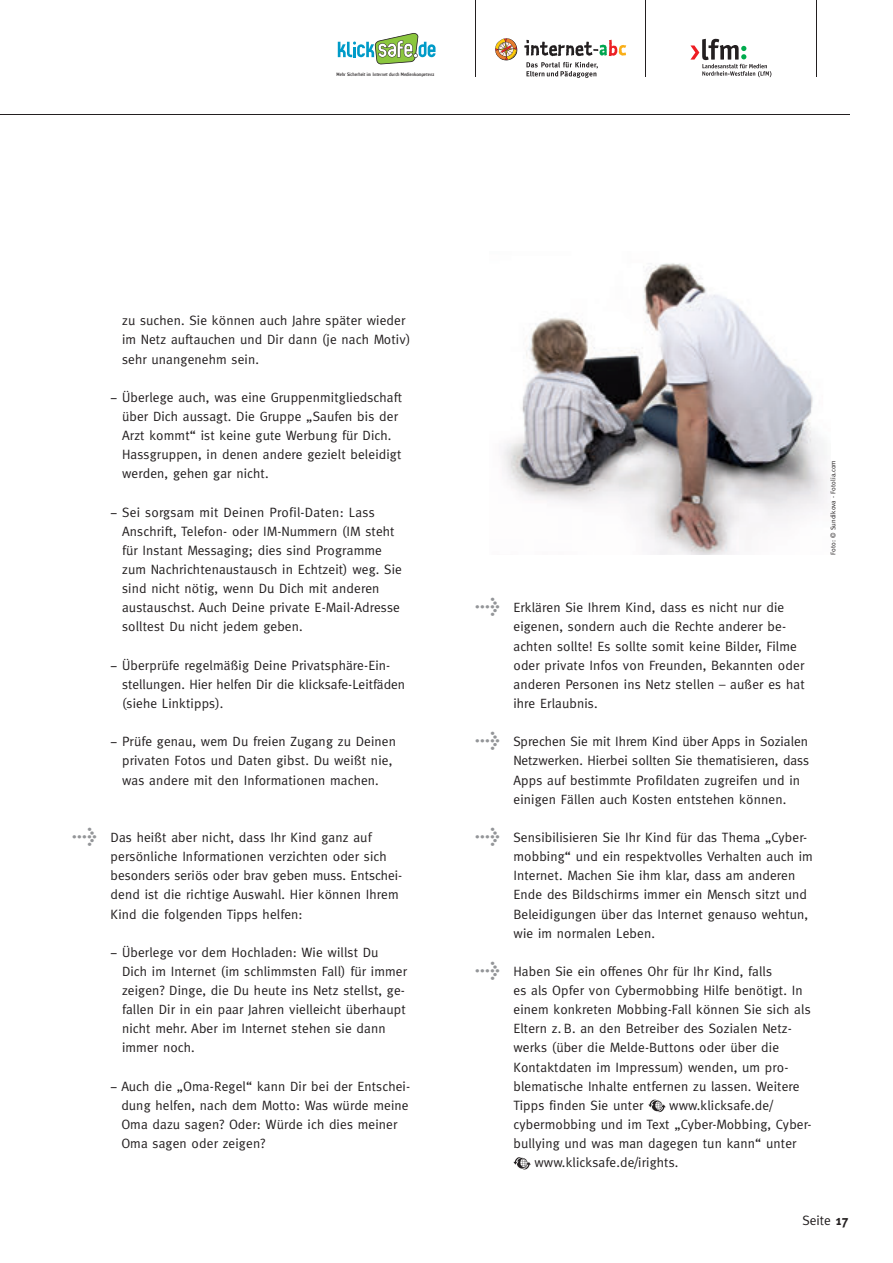
<style>
.page{position:relative;width:893px;height:1263px;background:#fff}
.page>*{position:absolute;margin:0;border:0;box-sizing:border-box;transform-origin:0 0}
.t1{font:30px "Meta Book Expert";color:#939598}
.t2{font:13.5px/19.2px "Meta";letter-spacing:.01em;color:#231f20}
.t3{font:6.75px "Meta";letter-spacing:.005em;color:#231f20}
.t4{font:4.65px "Amoebia Sans";color:#231f20}
.s1{font-weight:700}
</style>
<div class="page">
<svg style="left:648px;top:1099px;width:18px;height:13px"></svg>
<svg style="left:513px;top:1157px;width:18px;height:12px"></svg>
<img style="left:502px;top:263px;width:325px;height:292px">
<svg style="left:495px;top:38px;width:22px;height:22px"></svg>
<svg style="left:524px;top:40px;width:102px;height:38px"></svg>
<svg style="left:338px;top:33px;width:97px;height:31px"></svg>
<svg style="left:690px;top:39px;width:81px;height:38px"></svg>
<hr style="left:0;top:114px;width:850px;height:1px;background:#231f20">
<hr style="left:475px;top:0;width:1px;height:77px;background:#231f20">
<hr style="left:645px;top:0;width:1px;height:77px;background:#231f20">
<hr style="left:816px;top:0;width:1px;height:77px;background:#231f20">
<p class="t4" style="left:337px;top:71px;width:99px">Mehr Sicherheit im Internet durch Medienkompetenz</p>
<p class="t2" style="left:122px;top:311px;width:290px">zu suchen. Sie können auch Jahre später wieder im Netz auftauchen und Dir dann (je nach Motiv) sehr unangenehm sein.</p>
<p class="t2" style="left:122px;top:387px;width:282px;text-indent:-12px">− Überlege auch, was eine Gruppenmitgliedschaft über Dich aussagt. Die Gruppe „Saufen bis der Arzt kommt“ ist keine gute Werbung für Dich.<br>Hassgruppen, in denen andere gezielt beleidigt werden, gehen gar nicht.</p>
<p class="t2" style="left:122px;top:502px;width:281px;text-indent:-12px">− Sei sorgsam mit Deinen Profil-Daten: Lass Anschrift, Telefon- oder IM-Nummern (IM steht für Instant Messaging; dies sind Programme zum Nachrichtenaustausch in Echtzeit) weg. Sie sind nicht nötig, wenn Du Dich mit anderen austauschst. Auch Deine private E-Mail-Adresse solltest Du nicht jedem geben.</p>
<p class="t2" style="left:122px;top:655px;width:285px;text-indent:-12px">− Überprüfe regelmäßig Deine Privatsphäre-Ein&shy;stellungen. Hier helfen Dir die klicksafe-Leitfäden (siehe Linktipps).</p>
<p class="t2" style="left:111px;top:732px;width:287px;text-align:center">− Prüfe genau, wem Du freien Zugang zu Deinen privaten Fotos und Daten gibst. Du weißt nie, was andere mit den Informationen machen.</p>
<h1 class="t1" style="left:72px;top:817px;width:26px">t</h1>
<p class="t2" style="left:111px;top:827px;width:293px">Das heißt aber nicht, dass Ihr Kind ganz auf persönliche Informationen verzichten oder sich besonders seriös oder brav geben muss. Entschei&shy;dend ist die richtige Auswahl. Hier können Ihrem Kind die folgenden Tipps helfen:</p>
<p class="t2" style="left:122px;top:942px;width:286px;text-indent:-12px">− Überlege vor dem Hochladen: Wie willst Du<br>Dich im Internet (im schlimmsten Fall) für immer zeigen? Dinge, die Du heute ins Netz stellst, ge&shy;fallen Dir in ein paar Jahren vielleicht überhaupt nicht mehr. Aber im Internet stehen sie dann immer noch.</p>
<p class="t2" style="left:121px;top:1076px;width:290px;text-indent:-11px">− Auch die „Oma-Regel“ kann Dir bei der Entschei&shy;dung helfen, nach dem Motto: Was würde meine Oma dazu sagen? Oder: Würde ich dies meiner Oma sagen oder zeigen?</p>
<h1 class="t1" style="left:475px;top:587px;width:26px">t</h1>
<p class="t2" style="left:513px;top:598px;width:293px">Erklären Sie Ihrem Kind, dass es nicht nur die eigenen, sondern auch die Rechte anderer be&shy;achten sollte! Es sollte somit keine Bilder, Filme oder private Infos von Freunden, Bekannten oder anderen Personen ins Netz stellen – außer es hat ihre Erlaubnis.</p>
<h1 class="t1" style="left:475px;top:721px;width:26px">t</h1>
<p class="t2" style="left:513px;top:732px;width:297px">Sprechen Sie mit Ihrem Kind über Apps in Sozialen Netzwerken. Hierbei sollten Sie thematisieren, dass Apps auf bestimmte Profildaten zugreifen und in einigen Fällen auch Kosten entstehen können.</p>
<h1 class="t1" style="left:475px;top:817px;width:26px">t</h1>
<p class="t2" style="left:513px;top:827px;width:301px">Sensibilisieren Sie Ihr Kind für das Thema „Cyber&shy;mobbing“ und ein respektvolles Verhalten auch im Internet. Machen Sie ihm klar, dass am anderen Ende des Bildschirms immer ein Mensch sitzt und Beleidigungen über das Internet genauso wehtun, wie im normalen Leben.</p>
<h1 class="t1" style="left:475px;top:951px;width:26px">t</h1>
<p class="t2" style="left:513px;top:961px;width:299px">Haben Sie ein offenes Ohr für Ihr Kind, falls<br>es als Opfer von Cybermobbing Hilfe benötigt. In einem konkreten Mobbing-Fall können Sie sich als Eltern z. B. an den Betreiber des Sozialen Netz&shy;werks (über die Melde-Buttons oder über die Kontaktdaten im Impressum) wenden, um pro&shy;blematische Inhalte entfernen zu lassen. Weitere Tipps finden Sie unter</p>
<p class="t2" style="left:669px;top:1095px;width:106px">www.klicksafe.de/</p>
<p class="t2" style="left:513px;top:1114px;width:300px">cybermobbing und im Text „Cyber-Mobbing, Cyber-</p>
<p class="t2" style="left:513px;top:1134px;width:285px">bullying und was man dagegen tun kann“ unter</p>
<p class="t2" style="left:534px;top:1153px;width:146px">www.klicksafe.de/irights.</p>
<p class="t3" style="left:829px;top:555px;width:96px;rotate:-90deg">Foto: © Sundikova - Fotolia.com</p>
<p class="t2" style="left:802px;top:1210px;width:48px">Seite <span class="s1">17</span></p>
</div>
